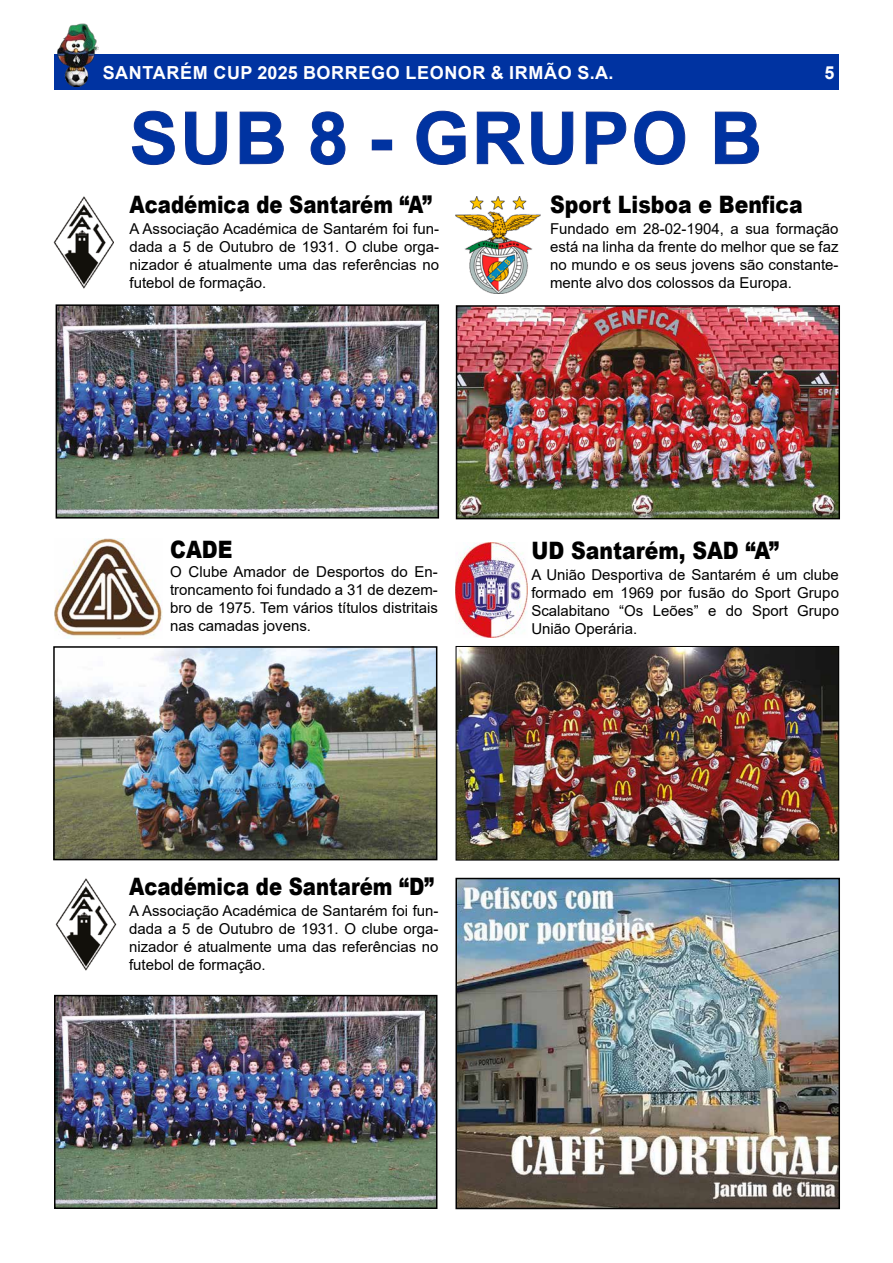
<style>
.page{position:relative;width:893px;height:1263px;background:#fff}
.page>*{position:absolute;margin:0;border:0;box-sizing:border-box;transform-origin:0 0}
.t1{font:700 72px "Arial";letter-spacing:.035em;color:#0033a1}
.t2{font:900 24px "Arial";color:#000;scale:.82 1}
.t3{font:900 24px "Arial";color:#000;scale:.85 1}
.t4{font:700 18px "Arial";letter-spacing:.035em;color:#fff}
.t5{font:15px/18px "Arial";color:#000;text-align:justify}
</style>
<div class="page">
<div style="left:54px;top:54px;width:785px;height:36px;background:#0033a1"></div>
<img style="left:58px;top:23px;width:40px;height:63px">
<svg style="left:132px;top:110px;width:43px;height:55px"></svg>
<svg style="left:185px;top:111px;width:42px;height:54px"></svg>
<svg style="left:239px;top:111px;width:45px;height:53px"></svg>
<svg style="left:310px;top:111px;width:36px;height:54px"></svg>
<div style="left:372px;top:140px;width:20px;height:10px;border:1px solid #283583"></div>
<svg style="left:416px;top:110px;width:50px;height:55px"></svg>
<svg style="left:476px;top:111px;width:48px;height:53px"></svg>
<svg style="left:531px;top:111px;width:43px;height:54px"></svg>
<svg style="left:586px;top:111px;width:40px;height:53px"></svg>
<svg style="left:634px;top:110px;width:51px;height:55px"></svg>
<svg style="left:715px;top:111px;width:44px;height:53px"></svg>
<img style="left:55px;top:539px;width:107px;height:100px">
<img style="left:56px;top:649px;width:378px;height:208px">
<div style="left:53px;top:646px;width:384px;height:214px;border:2px solid #000"></div>
<img style="left:459px;top:308px;width:378px;height:208px">
<div style="left:456px;top:305px;width:384px;height:214px;border:2px solid #000"></div>
<img style="left:455px;top:196px;width:86px;height:98px">
<img style="left:455px;top:542px;width:73px;height:95px">
<img style="left:458px;top:881px;width:379px;height:325px">
<div style="left:455px;top:878px;width:385px;height:331px;border:2px solid #000"></div>
<img style="left:59px;top:307px;width:377px;height:208px">
<div style="left:56px;top:304px;width:383px;height:214px;border:2px solid #000"></div>
<img style="left:57px;top:998px;width:377px;height:208px">
<div style="left:54px;top:995px;width:383px;height:214px;border:2px solid #000"></div>
<img style="left:458px;top:648px;width:379px;height:210px">
<div style="left:456px;top:646px;width:383px;height:214px;border:1px solid #000"></div>
<img style="left:53px;top:196px;width:61px;height:92px">
<img style="left:56px;top:878px;width:60px;height:92px">
<p class="t4" style="left:103px;top:60px;width:512px">SANTARÉM CUP 2025 BORREGO LEONOR &amp; IRMÃO S.A.</p>
<p class="t4" style="left:824px;top:60px;width:12px">5</p>
<h1 class="t1" style="left:130px;top:88px;width:634px">SUB 8 - GRUPO B</h1>
<h2 class="t2" style="left:130px;top:187px;width:370px">Académica de Santarém “A”</h2>
<p class="t5" style="left:130px;top:220px;width:311px">A Associação Académica de Santarém foi fun&shy;dada a 5 de Outubro de 1931. O clube orga&shy;nizador é atualmente uma das referências no futebol de formação.</p>
<h2 class="t3" style="left:550px;top:187px;width:299px">Sport Lisboa e Benfica</h2>
<p class="t5" style="left:550px;top:220px;width:290px">Fundado em 28-02-1904, a sua formação está na linha da frente do melhor que se faz no mundo e os seus jovens são constante&shy;mente alvo dos colossos da Europa.</p>
<h2 class="t3" style="left:170px;top:531px;width:75px">CADE</h2>
<p class="t5" style="left:170px;top:563px;width:269px">O Clube Amador de Desportos do En&shy;troncamento foi fundado a 31 de dezem&shy;bro de 1975. Tem vários títulos distritais nas camadas jovens.</p>
<h2 class="t3" style="left:531px;top:533px;width:293px">UD Santarém, SAD “A”</h2>
<p class="t5" style="left:531px;top:565px;width:309px">A União Desportiva de Santarém é um clube formado em 1969 por fusão do Sport Grupo Scalabitano “Os Leões” e do Sport Grupo União Operária.</p>
<h2 class="t2" style="left:129px;top:869px;width:374px">Académica de Santarém “D”</h2>
<p class="t5" style="left:129px;top:902px;width:311px">A Associação Académica de Santarém foi fun&shy;dada a 5 de Outubro de 1931. O clube orga&shy;nizador é atualmente uma das referências no futebol de formação.</p>
</div>
